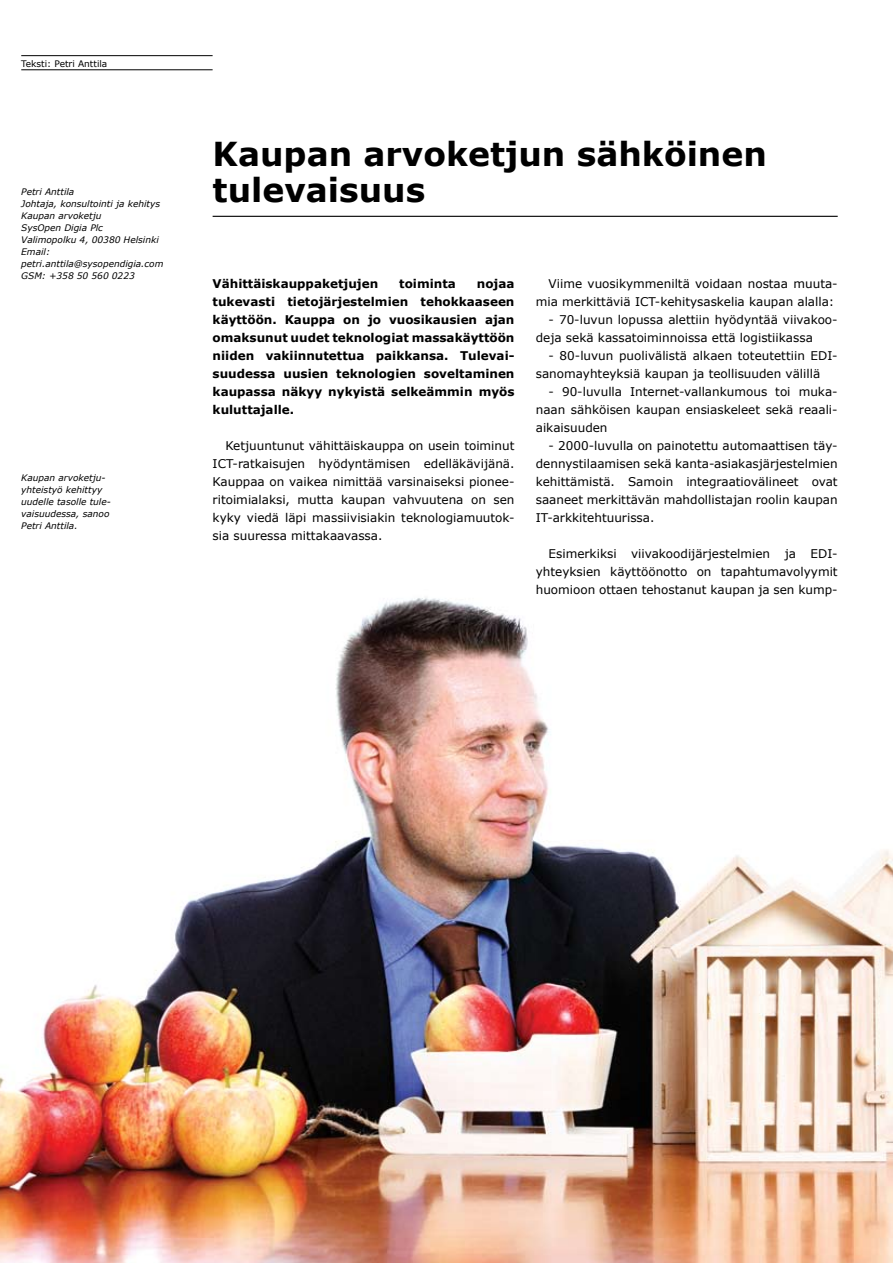
<style>
.page{position:relative;width:893px;height:1263px;background:#fff}
.page>*{position:absolute;margin:0;border:0;box-sizing:border-box;transform-origin:0 0}
.t1{font:700 33px/36px "Verdana";color:#000}
.t2{font:12px/18px "Verdana";color:#000;text-align:justify}
.t3{font:700 12px/18px "Verdana";color:#000;text-align:justify}
.t4{font:italic 9px/12px "Verdana";color:#000}
.t5{font:9px "Verdana";color:#000}
</style>
<div class="page">
<img style="left:0;top:597px;width:893px;height:666px">
<hr style="left:213px;top:216px;width:625px;height:1px;background:#000">
<hr style="left:21px;top:55px;width:192px;height:1px;background:#000">
<hr style="left:21px;top:69px;width:192px;height:1px;background:#000">
<p class="t5" style="left:21px;top:58px;width:88px">Teksti: Petri Anttila</p>
<p class="t4" style="left:21px;top:186px;width:144px">Petri Anttila<br>Johtaja, konsultointi ja kehitys<br>Kaupan arvoketju<br>SysOpen Digia Plc<br>Valimopolku 4, 00380 Helsinki<br>Email: petri.anttila@sysopendigia.com<br>GSM: +358 50 560 0223</p>
<p class="t4" style="left:21px;top:471px;width:91px">Kaupan arvoketju&shy;yhteistyö kehittyy uudelle tasolle tule&shy;vaisuudessa, sanoo<br>Petri Anttila.</p>
<h1 class="t1" style="left:213px;top:135px;width:556px">Kaupan arvoketjun sähköinen tulevaisuus</h1>
<p class="t3" style="left:213px;top:274px;width:167px">Vähittäiskauppaketjujen</p>
<p class="t3" style="left:399px;top:274px;width:58px">toiminta</p>
<p class="t3" style="left:213px;top:274px;width:303px;text-indent:264px">nojaa tukevasti tietojärjestelmien tehokkaaseen käyttöön. Kauppa on jo vuosikausien ajan omaksunut uudet teknologiat massakäyttöön niiden vakiinnutettua paikkansa. Tulevai&shy;suudessa uusien teknologien soveltaminen kaupassa näkyy nykyistä selkeämmin myös kuluttajalle.</p>
<p class="t2" style="left:213px;top:436px;width:303px;text-indent:13px">Ketjuuntunut vähittäiskauppa on usein toiminut ICT-ratkaisujen hyödyntämisen edelläkävijänä.<br>Kauppaa on vaikea nimittää varsinaiseksi pionee&shy;ritoimialaksi, mutta kaupan vahvuutena on sen kyky viedä läpi massiivisiakin teknologiamuutok&shy;sia suuressa mittakaavassa.</p>
<p class="t2" style="left:536px;top:274px;width:303px;text-align:right">Viime vuosikymmeniltä voidaan nostaa muuta&shy;mia merkittäviä ICT-kehitysaskelia kaupan alalla:</p>
<p class="t2" style="left:536px;top:310px;width:303px;text-indent:13px">- 70-luvun lopussa alettiin hyödyntää viivakoo&shy;deja sekä kassatoiminnoissa että logistiikassa</p>
<p class="t2" style="left:536px;top:346px;width:303px;text-indent:13px">- 80-luvun puolivälistä alkaen toteutettiin EDI&shy;sanomayhteyksiä kaupan ja teollisuuden välillä</p>
<p class="t2" style="left:536px;top:382px;width:303px;text-indent:13px">- 90-luvulla Internet-vallankumous toi muka&shy;naan sähköisen kaupan ensiaskeleet sekä reaali&shy;aikaisuuden</p>
<p class="t2" style="left:536px;top:436px;width:303px;text-indent:13px">- 2000-luvulla on painotettu automaattisen täy&shy;dennystilaamisen sekä kanta-asiakasjärjestelmien kehittämistä. Samoin integraatiovälineet ovat saaneet merkittävän mahdollistajan roolin kaupan IT-arkkitehtuurissa.</p>
<p class="t2" style="left:536px;top:544px;width:303px;text-indent:13px">Esimerkiksi viivakoodijärjestelmien ja EDI&shy;yhteyksien käyttöönotto on tapahtumavolyymit huomioon ottaen tehostanut kaupan ja sen kump-</p>
</div>
